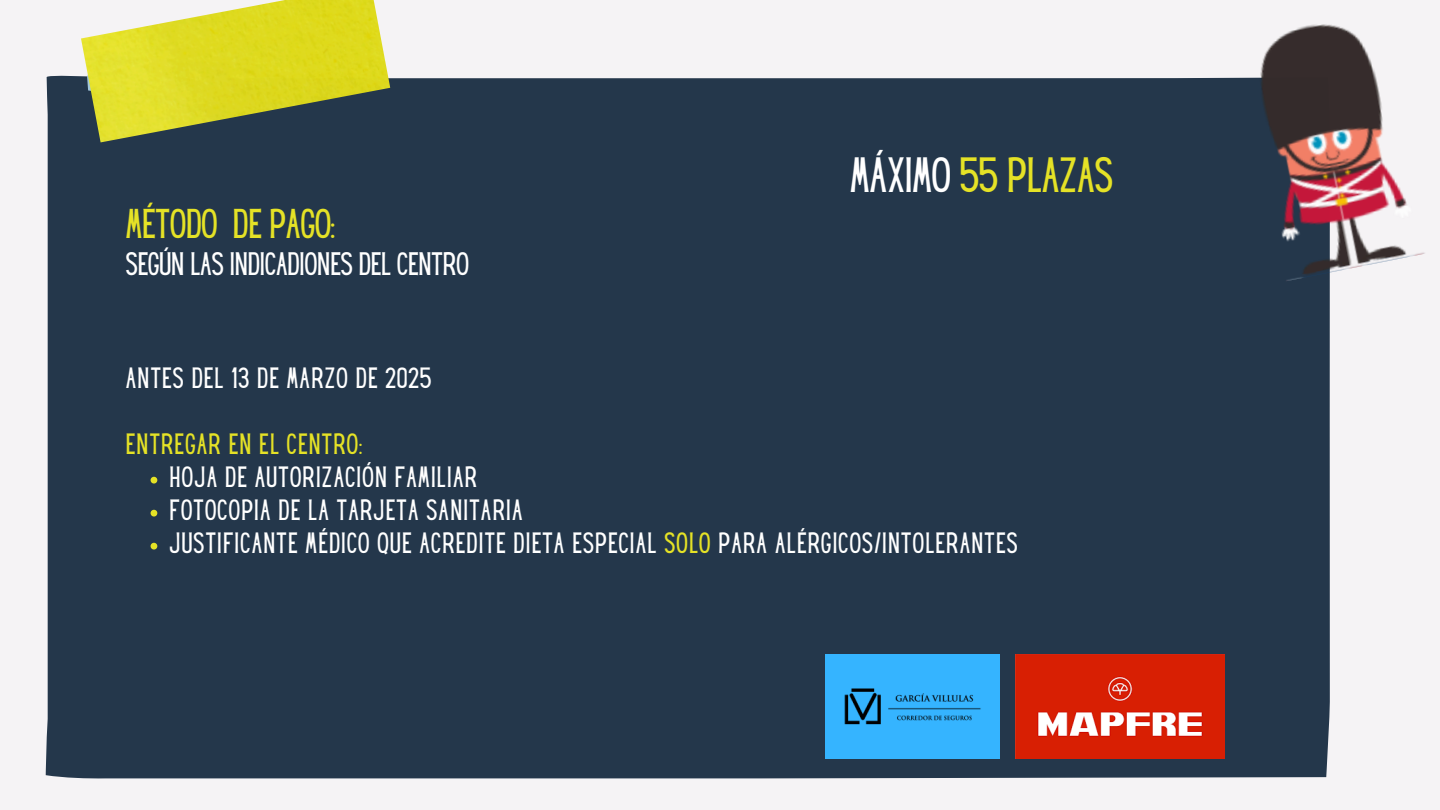
<style>
.page{position:relative;width:1440px;height:810px;background:#f5f3f5}
.page>*{position:absolute;margin:0;border:0;box-sizing:border-box;transform-origin:0 0}
.t1{font:43.4px "Hey Gotcha";color:#e5e226}
.t2{font:36.4px "Hey Gotcha";color:#e5e226}
.t3{font:28.4px "Hey Gotcha";color:#fff}
.t4{font:25.7px "Hey Gotcha";letter-spacing:.05em;color:#fff}
.t5{font:25.7px "Hey Gotcha";color:#e5e226}
.s1{color:#fff}
.s2{color:#e5e226}
</style>
<div class="page">
<div style="left:46px;top:75px;width:1284px;height:704px;background:#24374b"></div>
<img style="left:873px;top:24px;width:552px;height:327px">
<img style="left:81px;top:0;width:309px;height:142px">
<svg style="left:151px;top:477px;width:6px;height:7px"></svg>
<svg style="left:151px;top:510px;width:6px;height:7px"></svg>
<svg style="left:151px;top:543px;width:6px;height:7px"></svg>
<img style="left:825px;top:654px;width:174px;height:104px">
<img style="left:1016px;top:654px;width:208px;height:104px">
<p class="t2" style="left:126px;top:209px;width:210px">MÉTODO DE PAGO:</p>
<p class="t3" style="left:126px;top:252px;width:345px">SEGÚN LAS INDICADIONES DEL CENTRO</p>
<h1 class="t4" style="left:126px;top:368px;width:307px">ANTES DEL 13 DE MARZO DE 2025</h1>
<p class="t1" style="left:850px;top:157px;width:263px"><span class="s1">MÁXIMO</span> 55 PLAZAS</p>
<h2 class="t5" style="left:126px;top:434px;width:237px">ENTREGAR EN EL CENTRO:</h2>
<p class="t4" style="left:170px;top:467px;width:308px">HOJA DE AUTORIZACIÓN FAMILIAR</p>
<p class="t4" style="left:170px;top:500px;width:354px">FOTOCOPIA DE LA TARJETA SANITARIA</p>
<p class="t4" style="left:170px;top:533px;width:849px">JUSTIFICANTE MÉDICO QUE ACREDITE DIETA ESPECIAL <span class="s2">SOLO</span> PARA ALÉRGICOS/INTOLERANTES</p>
</div>
